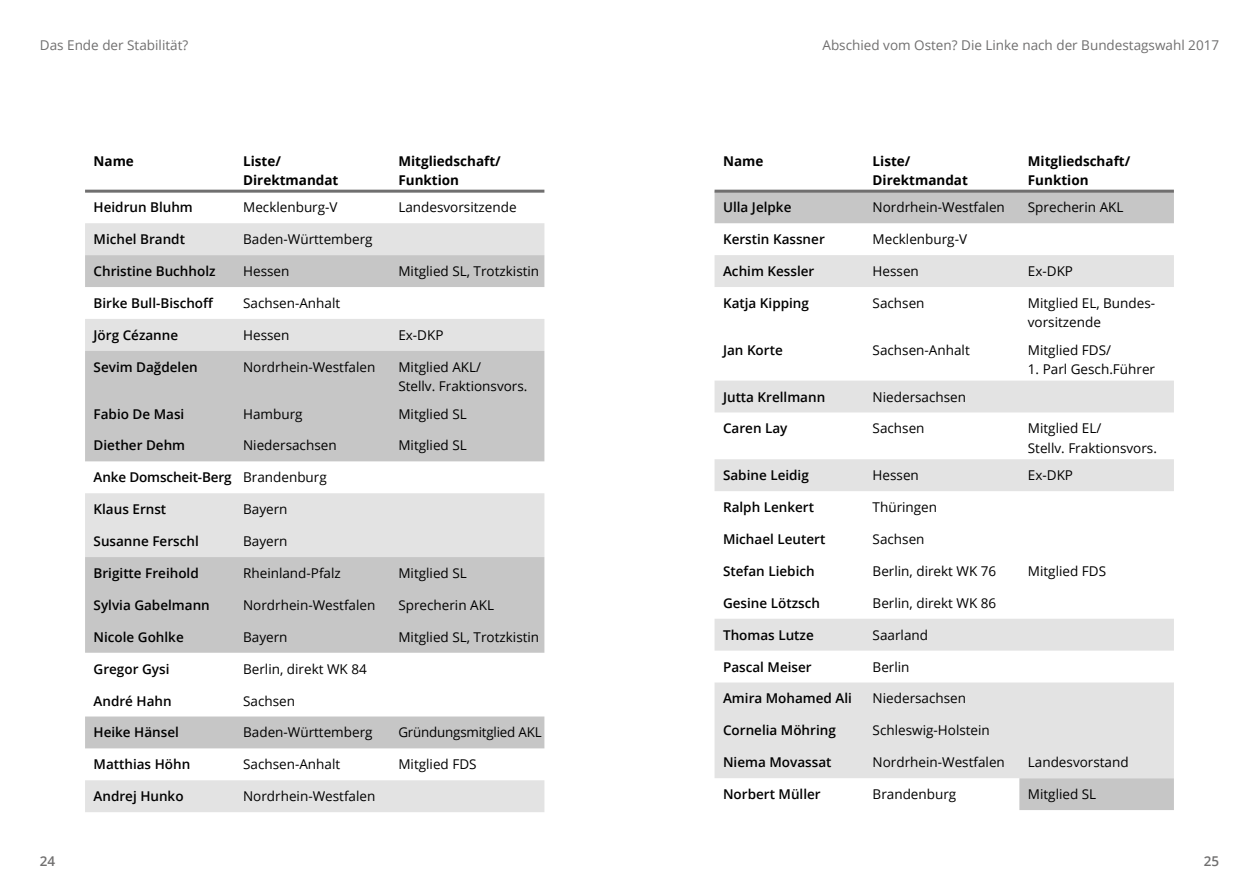
<style>
.page{position:relative;width:1259px;height:893px;background:#fff}
.page>*{position:absolute;margin:0;border:0;box-sizing:border-box;transform-origin:0 0}
.t1{font:13.5px/19.5px "Open Sans";color:#000}
.t2{font:600 13.5px "Open Sans";color:#000}
.t3{font:700 13.5px/19.5px "Open Sans";color:#000}
.t4{font:13.5px "Open Sans";color:#706f6f}
.t5{font:600 13.5px "Open Sans";color:#706f6f}
.s1{font-weight:400}
</style>
<div class="page">
<svg style="left:85px;top:223px;width:459px;height:589px;fill:#e3e3e3"></svg>
<svg style="left:85px;top:255px;width:459px;height:493px;fill:#c6c6c6"></svg>
<svg style="left:714px;top:193px;width:460px;height:617px"></svg>
<svg style="left:714px;top:255px;width:460px;height:523px"></svg>
<hr style="left:85px;top:190px;width:459px;height:3px;background:#706f6f">
<hr style="left:714px;top:190px;width:460px;height:3px;background:#706f6f">
<p class="t4" style="left:40px;top:36px;width:150px">Das Ende der Stabilität?</p>
<p class="t4" style="left:822px;top:36px;width:398px">Abschied vom Osten? Die Linke nach der Bundestagswahl 2017</p>
<p class="t3" style="left:94px;top:151px;width:42px">Name</p>
<p class="t3" style="left:243px;top:151px;width:97px">Liste/<br>Direktmandat</p>
<p class="t3" style="left:398px;top:151px;width:104px">Mitgliedschaft/<br>Funktion</p>
<p class="t2" style="left:94px;top:198px;width:101px">Heidrun Bluhm</p>
<p class="t1" style="left:243px;top:197px;width:96px">Mecklenburg-V</p>
<p class="t1" style="left:398px;top:197px;width:120px">Landesvorsitzende</p>
<p class="t2" style="left:94px;top:230px;width:93px">Michel Brandt</p>
<p class="t1" style="left:243px;top:229px;width:131px">Baden-Württemberg</p>
<p class="t2" style="left:94px;top:262px;width:123px">Christine Buchholz</p>
<p class="t1" style="left:243px;top:261px;width:48px">Hessen</p>
<p class="t1" style="left:398px;top:261px;width:142px">Mitglied SL, Trotzkistin</p>
<p class="t2" style="left:94px;top:294px;width:122px">Birke Bull-Bischoff</p>
<p class="t1" style="left:243px;top:293px;width:99px">Sachsen-Anhalt</p>
<p class="t2" style="left:94px;top:326px;width:86px">Jörg Cézanne</p>
<p class="t1" style="left:243px;top:325px;width:48px">Hessen</p>
<p class="t1" style="left:398px;top:325px;width:47px">Ex-DKP</p>
<p class="t2" style="left:94px;top:358px;width:106px">Sevim Dağdelen</p>
<p class="t1" style="left:243px;top:357px;width:134px">Nordrhein-Westfalen</p>
<p class="t1" style="left:398px;top:357px;width:131px">Mitglied AKL/<br>Stellv. Fraktionsvors.</p>
<p class="t2" style="left:94px;top:404px;width:92px">Fabio De Masi</p>
<p class="t1" style="left:243px;top:403px;width:61px">Hamburg</p>
<p class="t1" style="left:398px;top:403px;width:70px">Mitglied SL</p>
<p class="t2" style="left:94px;top:436px;width:93px">Diether Dehm</p>
<p class="t1" style="left:243px;top:435px;width:95px">Niedersachsen</p>
<p class="t1" style="left:398px;top:435px;width:70px">Mitglied SL</p>
<p class="t2" style="left:94px;top:468px;width:235px">Anke Domscheit-Berg <span class="s1">Brandenburg</span></p>
<p class="t2" style="left:94px;top:500px;width:74px">Klaus Ernst</p>
<p class="t1" style="left:243px;top:499px;width:46px">Bayern</p>
<p class="t2" style="left:94px;top:532px;width:107px">Susanne Ferschl</p>
<p class="t1" style="left:243px;top:531px;width:46px">Bayern</p>
<p class="t2" style="left:94px;top:564px;width:107px">Brigitte Freihold</p>
<p class="t1" style="left:243px;top:563px;width:99px">Rheinland-Pfalz</p>
<p class="t1" style="left:398px;top:563px;width:70px">Mitglied SL</p>
<p class="t2" style="left:94px;top:596px;width:118px">Sylvia Gabelmann</p>
<p class="t1" style="left:243px;top:595px;width:134px">Nordrhein-Westfalen</p>
<p class="t1" style="left:398px;top:595px;width:97px">Sprecherin AKL</p>
<p class="t2" style="left:94px;top:628px;width:92px">Nicole Gohlke</p>
<p class="t1" style="left:243px;top:627px;width:46px">Bayern</p>
<p class="t1" style="left:398px;top:627px;width:142px">Mitglied SL, Trotzkistin</p>
<p class="t2" style="left:94px;top:659px;width:77px">Gregor Gysi</p>
<p class="t1" style="left:243px;top:659px;width:125px">Berlin, direkt WK 84</p>
<p class="t2" style="left:94px;top:691px;width:80px">André Hahn</p>
<p class="t1" style="left:243px;top:690px;width:53px">Sachsen</p>
<p class="t2" style="left:94px;top:723px;width:87px">Heike Hänsel</p>
<p class="t1" style="left:243px;top:722px;width:131px">Baden-Württemberg</p>
<p class="t1" style="left:398px;top:722px;width:145px">Gründungsmitglied AKL</p>
<p class="t2" style="left:94px;top:755px;width:98px">Matthias Höhn</p>
<p class="t1" style="left:243px;top:754px;width:99px">Sachsen-Anhalt</p>
<p class="t1" style="left:398px;top:754px;width:80px">Mitglied FDS</p>
<p class="t2" style="left:94px;top:787px;width:92px">Andrej Hunko</p>
<p class="t1" style="left:243px;top:786px;width:134px">Nordrhein-Westfalen</p>
<p class="t3" style="left:723px;top:151px;width:42px">Name</p>
<p class="t3" style="left:872px;top:151px;width:97px">Liste/<br>Direktmandat</p>
<p class="t3" style="left:1028px;top:151px;width:104px">Mitgliedschaft/<br>Funktion</p>
<p class="t2" style="left:723px;top:198px;width:70px">Ulla Jelpke</p>
<p class="t1" style="left:872px;top:197px;width:134px">Nordrhein-Westfalen</p>
<p class="t1" style="left:1028px;top:197px;width:97px">Sprecherin AKL</p>
<p class="t2" style="left:723px;top:230px;width:103px">Kerstin Kassner</p>
<p class="t1" style="left:872px;top:229px;width:96px">Mecklenburg-V</p>
<p class="t2" style="left:723px;top:262px;width:93px">Achim Kessler</p>
<p class="t1" style="left:872px;top:261px;width:48px">Hessen</p>
<p class="t1" style="left:1028px;top:261px;width:47px">Ex-DKP</p>
<p class="t2" style="left:723px;top:294px;width:87px">Katja Kipping</p>
<p class="t1" style="left:872px;top:293px;width:53px">Sachsen</p>
<p class="t1" style="left:1028px;top:293px;width:129px">Mitglied EL, Bundes&shy;vorsitzende</p>
<p class="t2" style="left:723px;top:341px;width:61px">Jan Korte</p>
<p class="t1" style="left:872px;top:340px;width:99px">Sachsen-Anhalt</p>
<p class="t1" style="left:1028px;top:340px;width:85px">Mitglied FDS/</p>
<p class="t1" style="left:1028px;top:359px;width:129px">1. Parl Gesch.Führer</p>
<p class="t2" style="left:723px;top:387px;width:104px">Jutta Krellmann</p>
<p class="t1" style="left:872px;top:386px;width:95px">Niedersachsen</p>
<p class="t2" style="left:723px;top:419px;width:66px">Caren Lay</p>
<p class="t1" style="left:872px;top:418px;width:53px">Sachsen</p>
<p class="t1" style="left:1028px;top:418px;width:131px">Mitglied EL/<br>Stellv. Fraktionsvors.</p>
<p class="t2" style="left:723px;top:466px;width:87px">Sabine Leidig</p>
<p class="t1" style="left:872px;top:465px;width:48px">Hessen</p>
<p class="t1" style="left:1028px;top:465px;width:47px">Ex-DKP</p>
<p class="t2" style="left:723px;top:498px;width:93px">Ralph Lenkert</p>
<p class="t1" style="left:872px;top:497px;width:66px">Thüringen</p>
<p class="t2" style="left:723px;top:530px;width:104px">Michael Leutert</p>
<p class="t1" style="left:872px;top:529px;width:53px">Sachsen</p>
<p class="t2" style="left:723px;top:562px;width:93px">Stefan Liebich</p>
<p class="t1" style="left:872px;top:561px;width:125px">Berlin, direkt WK 76</p>
<p class="t1" style="left:1028px;top:561px;width:80px">Mitglied FDS</p>
<p class="t2" style="left:723px;top:594px;width:98px">Gesine Lötzsch</p>
<p class="t1" style="left:872px;top:593px;width:125px">Berlin, direkt WK 86</p>
<p class="t2" style="left:723px;top:625px;width:92px">Thomas Lutze</p>
<p class="t1" style="left:872px;top:625px;width:57px">Saarland</p>
<p class="t2" style="left:723px;top:657px;width:90px">Pascal Meiser</p>
<p class="t1" style="left:872px;top:656px;width:38px">Berlin</p>
<p class="t2" style="left:723px;top:689px;width:130px">Amira Mohamed Ali</p>
<p class="t1" style="left:872px;top:688px;width:95px">Niedersachsen</p>
<p class="t2" style="left:723px;top:721px;width:114px">Cornelia Möhring</p>
<p class="t1" style="left:872px;top:720px;width:119px">Schleswig-Holstein</p>
<p class="t2" style="left:723px;top:753px;width:110px">Niema Movassat</p>
<p class="t1" style="left:872px;top:752px;width:134px">Nordrhein-Westfalen</p>
<p class="t1" style="left:1028px;top:752px;width:102px">Landesvorstand</p>
<p class="t2" style="left:723px;top:785px;width:99px">Norbert Müller</p>
<p class="t1" style="left:872px;top:784px;width:85px">Brandenburg</p>
<p class="t1" style="left:1028px;top:784px;width:70px">Mitglied SL</p>
<p class="t5" style="left:40px;top:852px;width:17px">24</p>
<p class="t5" style="left:1203px;top:852px;width:17px">25</p>
</div>
